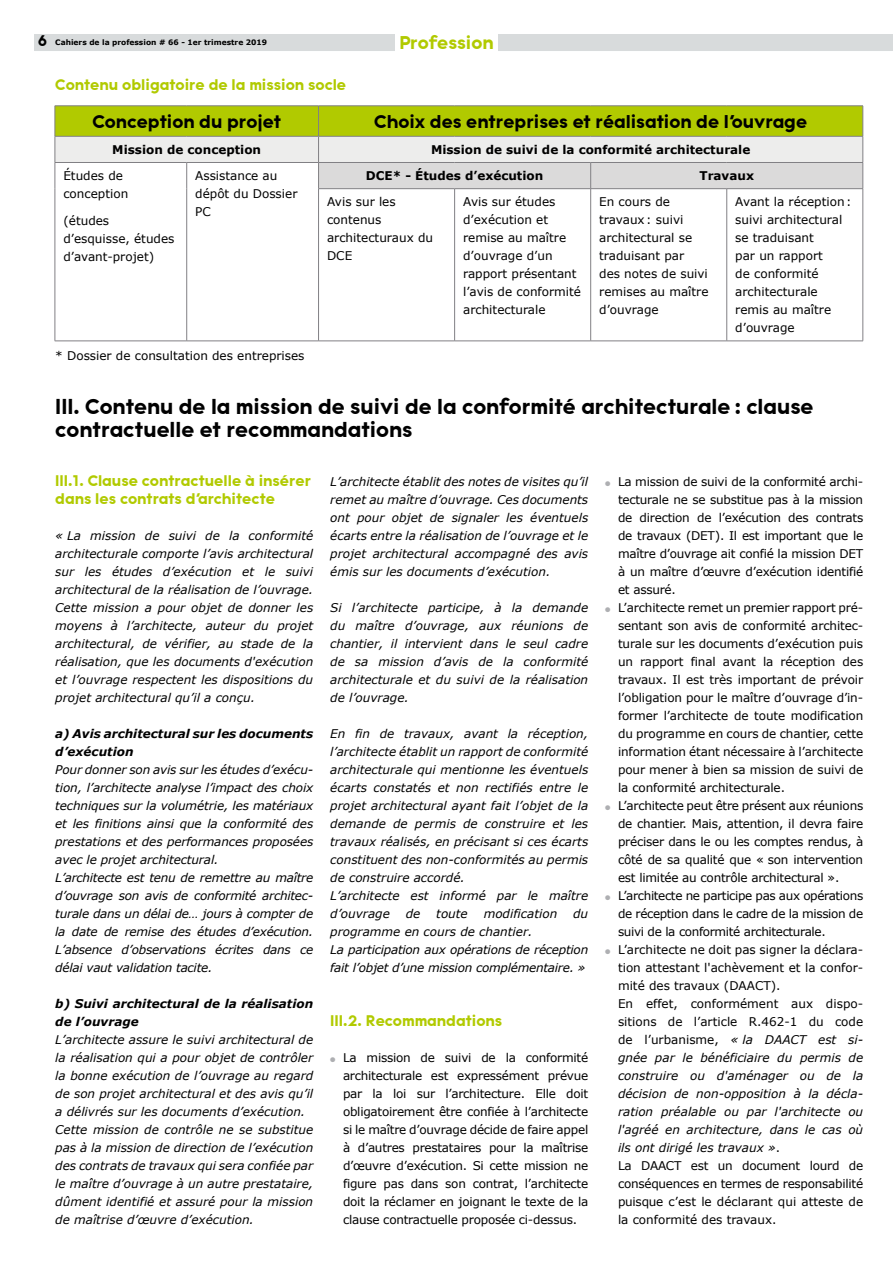
<style>
.page{position:relative;width:893px;height:1263px;background:#fff}
.page>*{position:absolute;margin:0;border:0;box-sizing:border-box;transform-origin:0 0}
.t1{font:700 21px/22.5px "Tomica";color:#000}
.t2{font:700 18px "Tomica";color:#000}
.t3{font:700 18px "Tomica";color:#b1ca00}
.t4{font:700 15px/18px "Tomica";color:#b1ca00}
.t5{font:12px/18px "Verdana";letter-spacing:-.01em;color:#000}
.t6{font:italic 12px/18px "Verdana";color:#000;text-align:justify}
.t7{font:italic 12px/18px "Verdana";letter-spacing:-.02em;color:#000}
.t8{font:italic 700 12px/18px "Verdana";color:#000}
.t9{font:700 12px "Verdana";color:#000}
.t10{font:700 7.5px "Verdana";color:#000}
.s1{font-family:"Tomica";font-size:15px}
.s2{color:#aeafb2}
.s3{font-style:italic}
</style>
<div class="page">
<div style="left:34px;top:34px;width:859px;height:17px;background:#d8dbdc"></div>
<hr style="left:55px;top:189px;width:1px;height:152px;background:#818084">
<hr style="left:186px;top:189px;width:1px;height:152px;background:#818084">
<hr style="left:55px;top:341px;width:132px;height:1px;background:#818084">
<hr style="left:187px;top:341px;width:132px;height:1px;background:#818084">
<svg style="left:55px;top:106px;width:809px;height:83px;background:#d2da92"></svg>
<hr style="left:318px;top:188px;width:137px;height:1px;background:#818084">
<hr style="left:318px;top:189px;width:1px;height:152px;background:#818084">
<hr style="left:455px;top:188px;width:136px;height:1px;background:#818084">
<hr style="left:454px;top:189px;width:1px;height:152px;background:#818084">
<hr style="left:591px;top:188px;width:136px;height:1px;background:#818084">
<hr style="left:590px;top:189px;width:1px;height:152px;background:#818084">
<hr style="left:727px;top:188px;width:136px;height:1px;background:#818084">
<hr style="left:726px;top:189px;width:1px;height:152px;background:#818084">
<hr style="left:863px;top:189px;width:1px;height:152px;background:#818084">
<hr style="left:319px;top:341px;width:136px;height:1px;background:#818084">
<hr style="left:455px;top:341px;width:136px;height:1px;background:#818084">
<hr style="left:591px;top:341px;width:136px;height:1px;background:#818084">
<hr style="left:727px;top:341px;width:136px;height:1px;background:#818084">
<div style="left:395px;top:25px;width:102px;height:34px;background:#fff"></div>
<p class="t10" style="left:38px;top:37px;width:231px"><span class="s1">6</span> Cahiers de la profession # 66 - 1er trimestre 2019</p>
<p class="t4" style="left:55px;top:75px;width:292px">Contenu obligatoire de la mission socle</p>
<h2 class="t3" style="left:399px;top:31px;width:96px">Profession</h2>
<h2 class="t2" style="left:92px;top:110px;width:190px">Conception du projet</h2>
<h2 class="t2" style="left:374px;top:110px;width:434px">Choix des entreprises et réalisation de l’ouvrage</h2>
<p class="t9" style="left:112px;top:141px;width:150px">Mission de conception</p>
<p class="t9" style="left:431px;top:141px;width:321px">Mission de suivi de la conformité architecturale</p>
<p class="t5" style="left:63px;top:167px;width:66px">Études de conception</p>
<p class="t5" style="left:63px;top:211px;width:113px">(études d’esquisse, études d’avant-projet)</p>
<p class="t5" style="left:195px;top:167px;width:104px">Assistance au dépôt du Dossier<br>PC</p>
<p class="t9" style="left:366px;top:167px;width:179px">DCE* - Études d’exécution</p>
<p class="t9" style="left:699px;top:167px;width:56px">Travaux</p>
<p class="t5" style="left:327px;top:193px;width:108px">Avis sur les contenus architecturaux du<br>DCE</p>
<p class="t5" style="left:463px;top:193px;width:119px">Avis sur études d’exécution et remise au maître d’ouvrage d’un rapport présentant l’avis de conformité architecturale</p>
<p class="t5" style="left:599px;top:193px;width:111px">En cours de travaux: suivi architectural se traduisant par<br>des notes de suivi remises au maître d’ouvrage</p>
<p class="t5" style="left:735px;top:193px;width:118px">Avant la réception: suivi architectural se traduisant<br>par un rapport<br>de conformité architecturale remis au maître d’ouvrage</p>
<p class="t5" style="left:55px;top:347px;width:251px">* Dossier de consultation des entreprises</p>
<h1 class="t1" style="left:55px;top:395px;width:760px">III. Contenu de la mission de suivi de la conformité architecturale : clause contractuelle et recommandations</h1>
<p class="t4" style="left:55px;top:471px;width:257px">III.1. Clause contractuelle à insérer dans les contrats d’architecte</p>
<p class="t6" style="left:55px;top:527px;width:259px">« La mission de suivi de la conformité architecturale comporte l’avis architectural sur les études d’exécution et le suivi architectural de la réalisation de l’ouvrage.<br>Cette mission a pour objet de donner les moyens à l’architecte, auteur du projet architectural, de vérifier, au stade de la réalisation, que les documents d'exécution et l’ouvrage respectent les dispositions du projet architectural qu’il a conçu.</p>
<p class="t8" style="left:55px;top:724px;width:259px">a) Avis architectural sur les documents d’exécution</p>
<p class="t6" style="left:55px;top:761px;width:260px;text-align:left">Pour donner son avis sur les études d’exécu&shy;tion, l’architecte analyse l’impact des choix techniques sur la volumétrie, les matériaux et les finitions ainsi que la conformité des prestations et des performances proposées avec le projet architectural.<br>L’architecte est tenu de remettre au maître d’ouvrage son avis de conformité architec&shy;turale dans un délai de… jours à compter de la date de remise des études d’exécution.<br>L’absence d’observations écrites dans ce délai vaut validation tacite.</p>
<p class="t8" style="left:55px;top:994px;width:259px">b) Suivi architectural de la réalisation de l’ouvrage</p>
<p class="t6" style="left:55px;top:1031px;width:259px;text-align:left">L’architecte assure le suivi architectural de la réalisation qui a pour objet de contrôler la bonne exécution de l’ouvrage au regard de son projet architectural et des avis qu’il a délivrés sur les documents d’exécution.<br>Cette mission de contrôle ne se substitue pas à la mission de direction de l’exécution des contrats de travaux qui sera confiée par le maître d’ouvrage à un autre prestataire, dûment identifié et assuré pour la mission de maîtrise d’œuvre d’exécution.</p>
<p class="t6" style="left:330px;top:473px;width:259px">L’architecte établit des notes de visites qu’il remet au maître d’ouvrage. Ces documents ont pour objet de signaler les éventuels écarts entre la réalisation de l’ouvrage et le projet architectural accompagné des avis émis sur les documents d’exécution.</p>
<p class="t6" style="left:330px;top:599px;width:259px">Si l’architecte participe, à la demande du maître d’ouvrage, aux réunions de chantier, il intervient dans le seul cadre de sa mission d’avis de la conformité architecturale et du suivi de la réalisation de l’ouvrage.</p>
<p class="t6" style="left:330px;top:725px;width:259px;text-align:left">En fin de travaux, avant la réception, l’architecte établit un rapport de conformité architecturale qui mentionne les éventuels écarts constatés et non rectifiés entre le projet architectural ayant fait l’objet de la demande de permis de construire et les travaux réalisés, en précisant si ces écarts constituent des non-conformités au permis de construire accordé.<br>L’architecte est informé par le maître d’ouvrage</p>
<p class="t5" style="left:618px;top:473px;width:247px;text-align:justify;text-indent:-13px"><span class="s2">●</span> La mission de suivi de la conformité archi&shy;tecturale ne se substitue pas à la mission de direction de l’exécution des contrats de travaux (DET). Il est important que le maître d’ouvrage ait confié la mission DET à un maître d’œuvre d’exécution identifié et assuré.</p>
<p class="t5" style="left:618px;top:599px;width:247px;text-indent:-13px"><span class="s2">●</span> L’architecte remet un premier rapport pré&shy;sentant son avis de conformité architec&shy;turale sur les documents d’exécution puis un rapport final avant la réception des travaux. Il est très important de prévoir l’obligation pour le maître d’ouvrage d’in&shy;former l’architecte de toute modification du programme en cours de chantier, cette information étant nécessaire à l’architecte pour mener à bien sa mission de suivi de la conformité architecturale.</p>
<p class="t5" style="left:618px;top:797px;width:247px;text-align:justify;text-indent:-13px"><span class="s2">●</span> L’architecte peut être présent aux réunions de chantier. Mais, attention, il devra faire préciser dans le ou les comptes rendus, à côté de sa qualité que « son intervention est limitée au contrôle architectural ».</p>
<p class="t5" style="left:618px;top:887px;width:247px;text-align:justify;text-indent:-13px"><span class="s2">●</span> L’architecte ne participe pas aux opérations de réception dans le cadre de la mission de suivi de la conformité architecturale.</p>
<p class="t5" style="left:618px;top:941px;width:247px;text-indent:-13px"><span class="s2">●</span> L’architecte ne doit pas signer la déclara&shy;tion attestant l'achèvement et la confor&shy;mité des travaux (DAACT).<br>En effet, conformément aux dispo&shy;sitions de l’article R.462-1 du code de l’urbanisme, <span class="s3">« la DAACT est si&shy;gnée par le bénéficiaire du permis de construire ou d'aménager ou de la décision de non-opposition à la décla&shy;ration préalable ou par l'architecte ou l'agréé en architecture, dans le cas où ils ont dirigé les travaux »</span>.<br>La DAACT est un document lourd de conséquences en termes de responsabilité puisque c’est le déclarant qui atteste de la conformité des travaux.</p>
<p class="t6" style="left:406px;top:905px;width:16px">de</p>
<p class="t6" style="left:436px;top:905px;width:33px">toute</p>
<p class="t6" style="left:484px;top:905px;width:75px">modification</p>
<p class="t6" style="left:573px;top:905px;width:17px">du</p>
<p class="t7" style="left:330px;top:923px;width:259px">programme en cours de chantier.<br>La participation aux opérations de réception fait l’objet d’une mission complémentaire. »</p>
<p class="t4" style="left:330px;top:1011px;width:173px">III.2. Recommandations</p>
<p class="t5" style="left:343px;top:1049px;width:247px;text-align:justify;text-indent:-13px"><span class="s2">●</span> La mission de suivi de la conformité architecturale est expressément prévue par la loi sur l’architecture. Elle doit obligatoirement être confiée à l’architecte si le maître d’ouvrage décide de faire appel à d’autres prestataires pour la maîtrise d’œuvre d’exécution. Si cette mission ne figure pas dans son contrat, l’architecte doit la réclamer en joignant le texte de la clause contractuelle proposée ci-dessus.</p>
</div>
